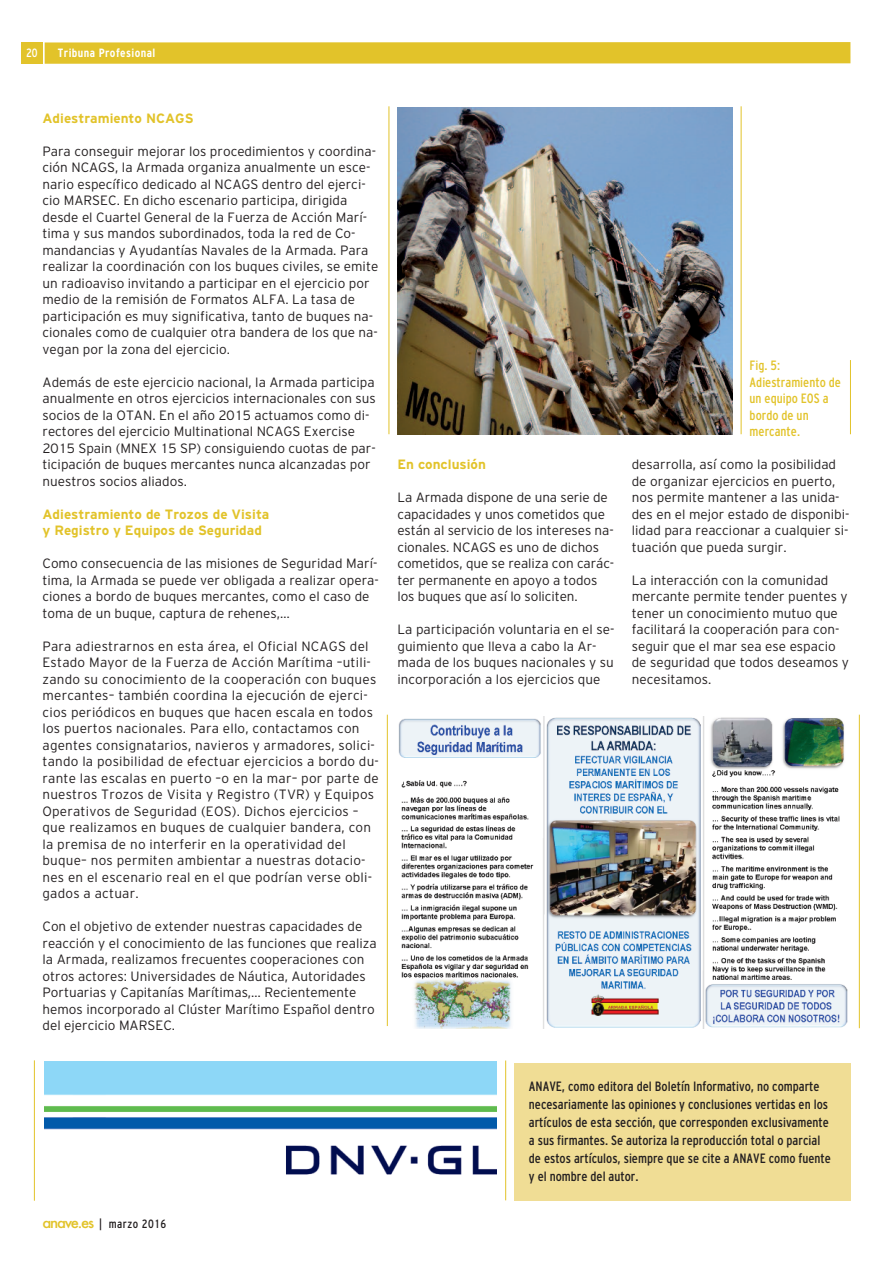
<style>
.page{position:relative;width:893px;height:1263px;background:#fff}
.page>*{position:absolute;margin:0;border:0;box-sizing:border-box;transform-origin:0 0}
.t1{font:300 13.5px/16.5px "Civica 01";color:#231f20}
.t2{font:condensed 13.5px/18px "Civica 06";color:#231f20}
.t3{font:700 13.5px/16.5px "Civica 07";color:#e2c32a}
.t4{font:condensed 13.5px/16.5px "Civica 06";color:#e2c32a}
.t5{font:700 condensed 12px "Civica 09";letter-spacing:.035em;color:#fff}
.t6{font:condensed 12px "Civica 06";letter-spacing:.04em;color:#231f20}
.t7{font:condensed 12px "Civica 06";color:#fff}
.s1{font-family:"Futura";font-weight:500;font-stretch:normal;font-size:14.85px;color:#e2c32a}
</style>
<div class="page">
<hr style="left:505px;top:1060px;width:1px;height:140px;background:#e2c32a">
<img style="left:44px;top:1061px;width:453px;height:114px">
<hr style="left:34px;top:1060px;width:1px;height:141px;background:#e2c32a">
<div style="left:21px;top:42px;width:22px;height:21px;background:#e2c32a"></div>
<div style="left:45px;top:42px;width:805px;height:22px;background:#e2c32a"></div>
<img style="left:397px;top:107px;width:336px;height:327px">
<div style="left:514px;top:1063px;width:336px;height:138px;background:#f0dd95"></div>
<hr style="left:389px;top:106px;width:1px;height:328px;background:#e2c32a">
<hr style="left:741px;top:106px;width:1px;height:328px;background:#e2c32a">
<hr style="left:850px;top:360px;width:1px;height:74px;background:#e2c32a">
<img style="left:398px;top:717px;width:449px;height:311px">
<hr style="left:387px;top:715px;width:1px;height:311px;background:#e2c32a">
<hr style="left:859px;top:715px;width:1px;height:313px;background:#e2c32a">
<p class="t7" style="left:26px;top:46px;width:13px">20</p>
<p class="t5" style="left:58px;top:46px;width:99px">Tribuna Profesional</p>
<p class="t3" style="left:43px;top:110px;width:153px">Adiestramiento NCAGS</p>
<p class="t1" style="left:43px;top:143px;width:337px">Para conseguir mejorar los procedimientos y coordina&shy;ción NCAGS, la Armada organiza anualmente un esce&shy;nario específico dedicado al NCAGS dentro del ejerci&shy;cio MARSEC. En dicho escenario participa, dirigida desde el Cuartel General de la Fuerza de Acción Marí&shy;tima y sus mandos subordinados, toda la red de Co&shy;mandancias y Ayudantías Navales de la Armada. Para realizar la coordinación con los buques civiles, se emite un radioaviso invitando a participar en el ejercicio por medio de la remisión de Formatos ALFA. La tasa de participación es muy significativa, tanto de buques na&shy;cionales como de cualquier otra bandera de los que na&shy;vegan por la zona del ejercicio.</p>
<p class="t1" style="left:43px;top:374px;width:335px">Además de este ejercicio nacional, la Armada participa anualmente en otros ejercicios internacionales con sus socios de la OTAN. En el año 2015 actuamos como di&shy;rectores del ejercicio Multinational NCAGS Exercise 2015 Spain (MNEX 15 SP) consiguiendo cuotas de par&shy;ticipación de buques mercantes nunca alcanzadas por nuestros socios aliados.</p>
<p class="t3" style="left:43px;top:506px;width:228px">Adiestramiento de Trozos de Visita y Registro y Equipos de Seguridad</p>
<p class="t1" style="left:43px;top:555px;width:338px">Como consecuencia de las misiones de Seguridad Marí&shy;tima, la Armada se puede ver obligada a realizar opera&shy;ciones a bordo de buques mercantes, como el caso de toma de un buque, captura de rehenes,…</p>
<p class="t1" style="left:43px;top:638px;width:338px">Para adiestrarnos en esta área, el Oficial NCAGS del Estado Mayor de la Fuerza de Acción Marítima –utili&shy;zando su conocimiento de la cooperación con buques mercantes– también coordina la ejecución de ejerci&shy;cios periódicos en buques que hacen escala en todos los puertos nacionales. Para ello, contactamos con agentes consignatarios, navieros y armadores, solici&shy;tando la posibilidad de efectuar ejercicios a bordo du&shy;rante las escalas en puerto –o en la mar– por parte de nuestros Trozos de Visita y Registro (TVR) y Equipos Operativos de Seguridad (EOS). Dichos ejercicios – que realizamos en buques de cualquier bandera, con la premisa de no interferir en la operatividad del buque– nos permiten ambientar a nuestras dotacio&shy;nes en el escenario real en el que podrían verse obli&shy;gados a actuar.</p>
<p class="t1" style="left:43px;top:918px;width:336px">Con el objetivo de extender nuestras capacidades de reacción y el conocimiento de las funciones que realiza la Armada, realizamos frecuentes cooperaciones con otros actores: Universidades de Náutica, Autoridades Portuarias y Capitanías Marítimas,… Recientemente hemos incorporado al Clúster Marítimo Español dentro del ejercicio MARSEC.</p>
<p class="t6" style="left:43px;top:1217px;width:125px"><span class="s1">anave.es</span> | marzo 2016</p>
<p class="t3" style="left:397px;top:456px;width:90px">En conclusión</p>
<p class="t1" style="left:397px;top:489px;width:218px">La Armada dispone de una serie de capacidades y unos cometidos que están al servicio de los intereses na&shy;cionales. NCAGS es uno de dichos cometidos, que se realiza con carác&shy;ter permanente en apoyo a todos los buques que así lo soliciten.</p>
<p class="t1" style="left:397px;top:621px;width:218px">La participación voluntaria en el se&shy;guimiento que lleva a cabo la Ar&shy;mada de los buques nacionales y su incorporación a los ejercicios que</p>
<p class="t4" style="left:750px;top:357px;width:93px">Fig. 5:<br>Adiestramiento de un equipo EOS a bordo de un mercante.</p>
<p class="t1" style="left:632px;top:456px;width:219px">desarrolla, así como la posibilidad de organizar ejercicios en puerto, nos permite mantener a las unida&shy;des en el mejor estado de disponibi&shy;lidad para reaccionar a cualquier si&shy;tuación que pueda surgir.</p>
<p class="t1" style="left:632px;top:572px;width:219px">La interacción con la comunidad mercante permite tender puentes y tener un conocimiento mutuo que facilitará la cooperación para con&shy;seguir que el mar sea ese espacio de seguridad que todos deseamos y necesitamos.</p>
<p class="t2" style="left:529px;top:1077px;width:304px">ANAVE, como editora del Boletín Informativo, no comparte necesariamente las opiniones y conclusiones vertidas en los artículos de esta sección, que corresponden exclusivamente a sus firmantes. Se autoriza la reproducción total o parcial de estos artículos, siempre que se cite a ANAVE como fuente y el nombre del autor.</p>
</div>
